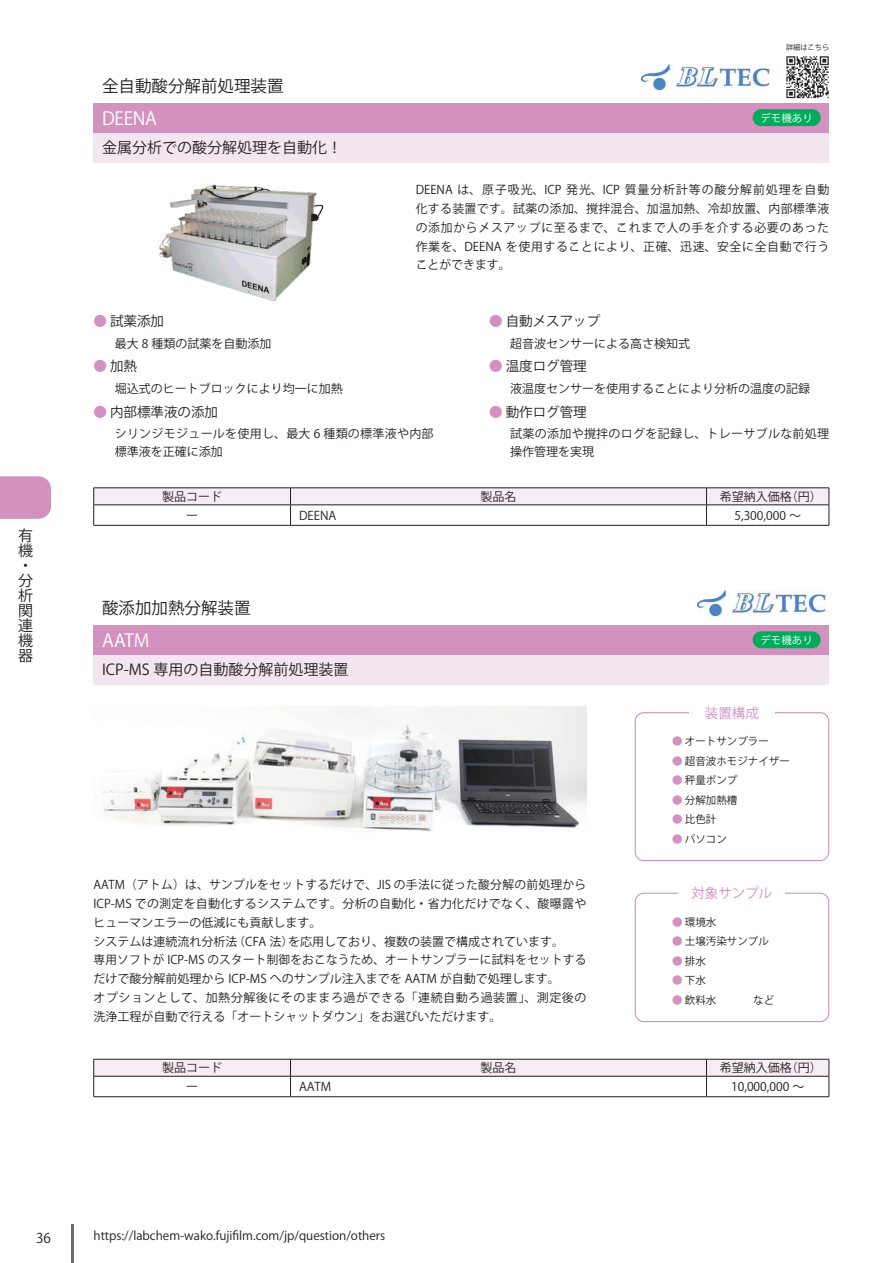
<style>
.page{position:relative;width:893px;height:1263px;background:#fff}
.page>*{position:absolute;margin:0;border:0;box-sizing:border-box;transform-origin:0 0}
.t1{font:18px "Koz Go Pr 6 N";letter-spacing:-.015em;color:#fff}
.t2{font:16.5px "Koz Go Pr 6 N";color:#231f20}
.t3{font:15px/15px "Koz Go Pr 6 N";color:#231f20}
.t4{font:13.5px "Koz Go Pr 6 N";color:#231f20}
.t5{font:13.5px "Koz Go Pr 6 N";color:#d291bf}
.t6{font:12px/18.8px "Koz Go Pr 6 N";color:#231f20;text-align:justify}
.t7{font:12px/18.8px "Koz Go Pr 6 N";letter-spacing:.02em;color:#231f20}
.t8{font:12px/18.8px "Koz Go Pr 6 N";letter-spacing:.025em;color:#231f20}
.t9{font:10.5px "Koz Go Pr 6 N";color:#231f20}
.t10{font:10.5px "Koz Go Pr 6 N";color:#fff}
.t11{font:7.5px "Koz Go Pr 6 N";color:#231f20;scale:.96 1}
.s1{color:#d291bf}
</style>
<div class="page">
<svg style="left:0;top:476px;width:51px;height:43px;background:#d395c1"></svg>
<hr style="left:71px;top:1225px;width:2px;height:38px;background:#6c6d70">
<div style="left:93px;top:133px;width:736px;height:30px;background:#f4e6f0"></div>
<div style="left:93px;top:103px;width:736px;height:30px;background:#d291bf"></div>
<svg style="left:93px;top:488px;width:737px;height:37px"></svg>
<hr style="left:94px;top:525px;width:197px;height:1px;background:#231f20">
<hr style="left:291px;top:525px;width:415px;height:1px;background:#231f20">
<hr style="left:706px;top:525px;width:123px;height:1px;background:#231f20">
<img style="left:159px;top:184px;width:165px;height:120px">
<img style="left:642px;top:64px;width:129px;height:26px">
<div style="left:94px;top:655px;width:735px;height:30px;background:#f4e6f0"></div>
<div style="left:94px;top:625px;width:735px;height:30px;background:#d291bf"></div>
<img style="left:697px;top:590px;width:130px;height:26px">
<svg style="left:93px;top:1059px;width:737px;height:37px"></svg>
<hr style="left:94px;top:1096px;width:197px;height:1px;background:#231f20">
<hr style="left:291px;top:1096px;width:415px;height:1px;background:#231f20">
<hr style="left:706px;top:1096px;width:123px;height:1px;background:#231f20">
<img style="left:102px;top:706px;width:484px;height:126px">
<div style="left:635px;top:712px;width:194px;height:149px;border:1px solid #d291bf;border-radius:9px"></div>
<div style="left:689px;top:706px;width:85px;height:13px;background:#fff"></div>
<div style="left:635px;top:893px;width:194px;height:129px;border:1px solid #d291bf;border-radius:9px"></div>
<div style="left:679px;top:886px;width:106px;height:14px;background:#fff"></div>
<div style="left:753px;top:109px;width:68px;height:17px;background:#00ab5b;border-radius:8px"></div>
<div style="left:753px;top:631px;width:68px;height:17px;background:#00ab5b;border-radius:8px"></div>
<img style="left:786px;top:56px;width:43px;height:42px">
<h2 class="t2" style="left:102px;top:77px;width:183px">全自動酸分解前処理装置</h2>
<h1 class="t1" style="left:102px;top:108px;width:57px">DEENA</h1>
<p class="t3" style="left:102px;top:141px;width:241px">金属分析での酸分解処理を自動化！</p>
<p class="t11" style="left:786px;top:43px;width:46px">詳細はこちら</p>
<p class="t10" style="left:760px;top:112px;width:54px">デモ機あり</p>
<p class="t6" style="left:416px;top:181px;width:415px">DEENA は、原子吸光、ICP 発光、ICP 質量分析計等の酸分解前処理を自動化する装置です。試薬の添加、撹拌混合、加温加熱、冷却放置、内部標準液の添加からメスアップに至るまで、これまで人の手を介する必要のあった作業を、DEENA を使用することにより、正確、迅速、安全に全自動で行うことができます。</p>
<p class="t4" style="left:93px;top:314px;width:72px"><span class="s1">●</span> 試薬添加</p>
<p class="t6" style="left:115px;top:334px;width:158px">最大 8 種類の試薬を自動添加</p>
<p class="t4" style="left:93px;top:359px;width:45px"><span class="s1">●</span> 加熱</p>
<p class="t6" style="left:115px;top:379px;width:229px">堀込式のヒートブロックにより均一に加熱</p>
<p class="t4" style="left:93px;top:404px;width:126px"><span class="s1">●</span> 内部標準液の添加</p>
<p class="t8" style="left:115px;top:424px;width:320px">シリンジモジュールを使用し、最大 6 種類の標準液や内部標準液を正確に添加</p>
<p class="t4" style="left:489px;top:314px;width:113px"><span class="s1">●</span> 自動メスアップ</p>
<p class="t6" style="left:510px;top:334px;width:181px">超音波センサーによる高さ検知式</p>
<p class="t4" style="left:489px;top:359px;width:99px"><span class="s1">●</span> 温度ログ管理</p>
<p class="t6" style="left:510px;top:379px;width:301px">液温度センサーを使用することにより分析の温度の記録</p>
<p class="t4" style="left:489px;top:404px;width:99px"><span class="s1">●</span> 動作ログ管理</p>
<p class="t8" style="left:510px;top:424px;width:320px">試薬の添加や撹拌のログを記録し、トレーサブルな前処理操作管理を実現</p>
<p class="t3" style="left:18px;top:528px;width:16px">有機・分析関連機器</p>
<p class="t6" style="left:162px;top:487px;width:62px">製品コード</p>
<p class="t6" style="left:480px;top:487px;width:37px">製品名</p>
<p class="t6" style="left:720px;top:487px;width:103px">希望納入価格（円）</p>
<p class="t6" style="left:186px;top:506px;width:14px">ー</p>
<p class="t6" style="left:299px;top:506px;width:39px">DEENA</p>
<p class="t6" style="left:734px;top:506px;width:68px">5,300,000 ～</p>
<h2 class="t2" style="left:102px;top:599px;width:150px">酸添加加熱分解装置</h2>
<h1 class="t1" style="left:102px;top:630px;width:49px">AATM</h1>
<p class="t3" style="left:102px;top:662px;width:248px">ICP-MS 専用の自動酸分解前処理装置</p>
<p class="t7" style="left:94px;top:876px;width:494px">AATM（アトム）は、サンプルをセットするだけで、JIS の手法に従った酸分解の前処理からICP-MS での測定を自動化するシステムです。分析の自動化・省力化だけでなく、酸曝露やヒューマンエラーの低減にも貢献します。<br>システムは連続流れ分析法（CFA 法）を応用しており、複数の装置で構成されています。<br>専用ソフトが ICP-MS のスタート制御をおこなうため、オートサンプラーに試料をセットするだけで酸分解前処理から ICP-MS へのサンプル注入までを AATM が自動で処理します。<br>オプションとして、加熱分解後にそのままろ過ができる「連続自動ろ過装置」、測定後の洗浄工程が自動で行える「オートシャットダウン」をお選びいただけます。</p>
<p class="t10" style="left:760px;top:634px;width:54px">デモ機あり</p>
<p class="t5" style="left:705px;top:705px;width:55px">装置構成</p>
<p class="t9" style="left:672px;top:735px;width:98px"><span class="s1">●</span> オートサンプラー</p>
<p class="t9" style="left:672px;top:755px;width:119px"><span class="s1">●</span> 超音波ホモジナイザー</p>
<p class="t9" style="left:672px;top:774px;width:67px"><span class="s1">●</span> 秤量ポンプ</p>
<p class="t9" style="left:672px;top:794px;width:67px"><span class="s1">●</span> 分解加熱槽</p>
<p class="t9" style="left:672px;top:813px;width:46px"><span class="s1">●</span> 比色計</p>
<p class="t9" style="left:672px;top:833px;width:56px"><span class="s1">●</span> パソコン</p>
<p class="t5" style="left:691px;top:886px;width:83px">対象サンプル</p>
<p class="t9" style="left:672px;top:916px;width:46px"><span class="s1">●</span> 環境水</p>
<p class="t9" style="left:672px;top:935px;width:98px"><span class="s1">●</span> 土壌汚染サンプル</p>
<p class="t9" style="left:672px;top:955px;width:35px"><span class="s1">●</span> 排水</p>
<p class="t9" style="left:672px;top:974px;width:35px"><span class="s1">●</span> 下水</p>
<p class="t9" style="left:672px;top:994px;width:46px"><span class="s1">●</span> 飲料水</p>
<p class="t9" style="left:753px;top:994px;width:22px">など</p>
<p class="t6" style="left:162px;top:1059px;width:62px">製品コード</p>
<p class="t6" style="left:480px;top:1059px;width:37px">製品名</p>
<p class="t6" style="left:720px;top:1059px;width:103px">希望納入価格（円）</p>
<p class="t6" style="left:186px;top:1077px;width:14px">ー</p>
<p class="t6" style="left:299px;top:1077px;width:34px">AATM</p>
<p class="t6" style="left:731px;top:1077px;width:75px">10,000,000 ～</p>
<p class="t4" style="left:36px;top:1230px;width:16px">36</p>
<p class="t6" style="left:94px;top:1227px;width:293px">https://labchem-wako.fujifilm.com/jp/question/others</p>
</div>
